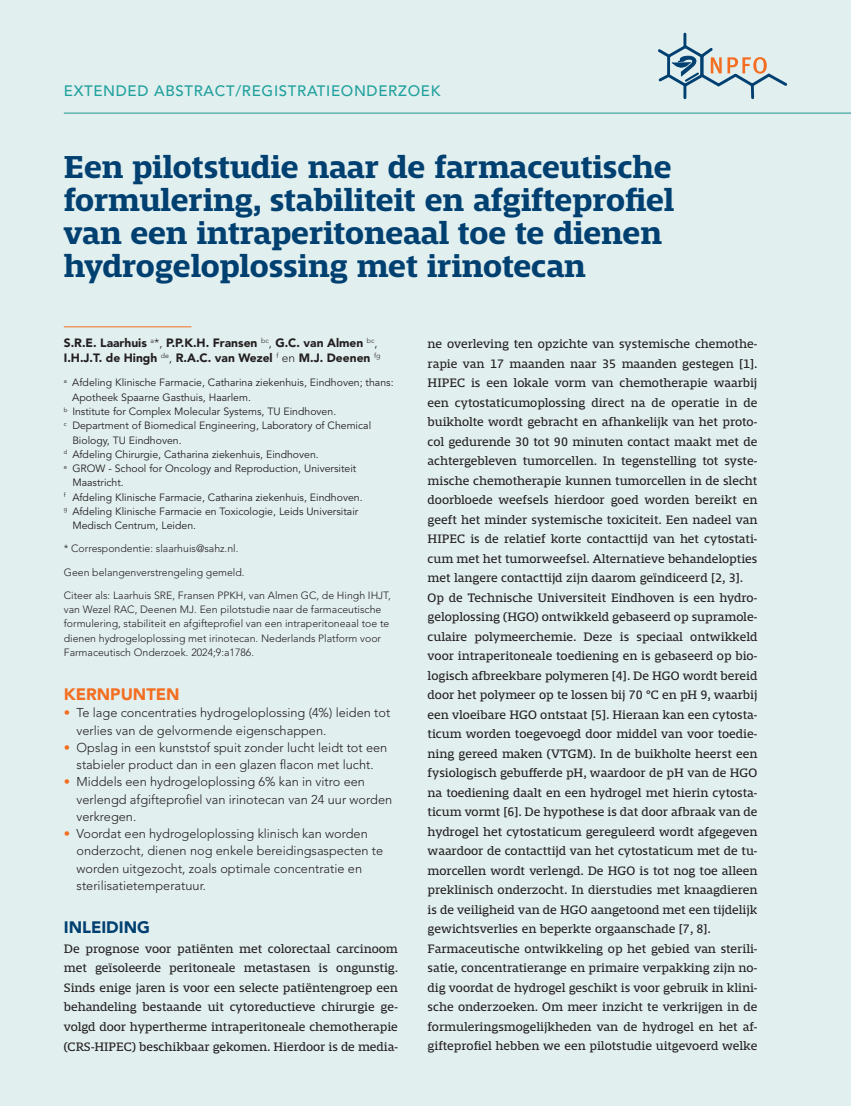
<style>
.page{position:relative;width:851px;height:1106px;background:#fff}
.page>*{position:absolute;margin:0;border:0;box-sizing:border-box;transform-origin:0 0}
.t1{font:700 33px/33px "Mislab Std";color:#004071}
.t2{font:900 16.5px "Avenir LT Std";color:#f36e21}
.t3{font:900 16.5px "Avenir LT Std";color:#004071}
.t4{font:500 15px "Avenir LT Std";letter-spacing:.045em;color:#20a19d}
.t5{font:12.75px/19.5px "Mislab Std";color:#231f20;text-align:justify}
.t6{font:300 12.75px/17.2px "Avenir LT Std";color:#231f20}
.t7{font:900 12px/14.2px "Avenir LT Std";color:#231f20}
.t8{font:10.5px "Avenir LT Std";color:#231f20}
.t9{font:300 10.5px/14.2px "Avenir LT Std";color:#231f20}
.s1{font-weight:300}
.s2{color:#f36e21}
</style>
<div class="page">
<div style="left:0;top:0;width:850px;height:1106px;background:#e2efef"></div>
<svg style="left:658px;top:32px;width:130px;height:68px"></svg>
<hr style="left:64px;top:113px;width:786px;height:1px;background:#20a19d">
<hr style="left:64px;top:326px;width:127px;height:1px;background:#f36e21">
<p class="t4" style="left:64px;top:83px;width:378px">EXTENDED ABSTRACT/REGISTRATIEONDERZOEK</p>
<h1 class="t1" style="left:64px;top:151px;width:611px">Een pilotstudie naar de farmaceutische formulering, stabiliteit en afgifteprofiel van een intraperitoneaal toe te dienen hydrogeloplossing met irinotecan</h1>
<p class="t7" style="left:64px;top:336px;width:318px">S.R.E. Laarhuis <sup>a</sup><span class="s1">*,</span> P.P.K.H. Fransen <sup>bc</sup><span class="s1">,</span> G.C. van Almen <sup>bc</sup><span class="s1">,<br></span>I.H.J.T. de Hingh <sup>de</sup><span class="s1">,</span> R.A.C. van Wezel <sup>f</sup> <span class="s1">en</span> M.J. Deenen <sup>fg</sup></p>
<p class="t8" style="left:64px;top:377px;width:331px"><sup>a</sup> Afdeling Klinische Farmacie, Catharina ziekenhuis, Eindhoven; thans:</p>
<p class="t8" style="left:72px;top:391px;width:180px">Apotheek Spaarne Gasthuis, Haarlem.</p>
<p class="t8" style="left:64px;top:405px;width:274px"><sup>b</sup> Institute for Complex Molecular Systems, TU Eindhoven.</p>
<p class="t8" style="left:64px;top:419px;width:309px"><sup>c</sup> Department of Biomedical Engineering, Laboratory of Chemical</p>
<p class="t8" style="left:72px;top:434px;width:111px">Biology, TU Eindhoven.</p>
<p class="t8" style="left:64px;top:448px;width:256px"><sup>d</sup> Afdeling Chirurgie, Catharina ziekenhuis, Eindhoven.</p>
<p class="t8" style="left:64px;top:462px;width:294px"><sup>e</sup> GROW - School for Oncology and Reproduction, Universiteit</p>
<p class="t8" style="left:72px;top:476px;width:53px">Maastricht.</p>
<p class="t8" style="left:64px;top:491px;width:300px"><sup>f</sup> Afdeling Klinische Farmacie, Catharina ziekenhuis, Eindhoven.</p>
<p class="t8" style="left:64px;top:505px;width:296px"><sup>g</sup> Afdeling Klinische Farmacie en Toxicologie, Leids Universitair</p>
<p class="t8" style="left:72px;top:519px;width:125px">Medisch Centrum, Leiden.</p>
<p class="t9" style="left:64px;top:541px;width:176px">* Correspondentie: slaarhuis@sahz.nl.</p>
<p class="t9" style="left:64px;top:565px;width:182px">Geen belangenverstrengeling gemeld.</p>
<p class="t9" style="left:64px;top:588px;width:328px">Citeer als: Laarhuis SRE, Fransen PPKH, van Almen GC, de Hingh IHJT, van Wezel RAC, Deenen MJ. Een pilotstudie naar de farmaceutische formulering, stabiliteit en afgifteprofiel van een intraperitoneaal toe te dienen hydrogeloplossing met irinotecan. Nederlands Platform voor Farmaceutisch Onderzoek. 2024;9:a1786.</p>
<p class="t2" style="left:64px;top:684px;width:117px">KERNPUNTEN</p>
<p class="t6" style="left:77px;top:704px;width:315px;text-indent:-13px"><span class="s2">•</span> Te lage concentraties hydrogeloplossing (4%) leiden tot verlies van de gelvormende eigenschappen.</p>
<p class="t6" style="left:64px;top:739px;width:325px;text-align:center"><span class="s2">•</span> Opslag in een kunststof spuit zonder lucht leidt tot een stabieler product dan in een glazen flacon met lucht.</p>
<p class="t6" style="left:77px;top:773px;width:317px;text-indent:-13px"><span class="s2">•</span> Middels een hydrogeloplossing 6% kan in vitro een verlengd afgifteprofiel van irinotecan van 24 uur worden verkregen.</p>
<p class="t6" style="left:77px;top:825px;width:308px;text-indent:-13px"><span class="s2">•</span> Voordat een hydrogeloplossing klinisch kan worden onderzocht, dienen nog enkele bereidingsaspecten te worden uitgezocht, zoals optimale concentratie en sterilisatietemperatuur.</p>
<p class="t3" style="left:64px;top:917px;width:88px">INLEIDING</p>
<p class="t5" style="left:64px;top:939px;width:336px">De prognose voor patiënten met colorectaal carcinoom met geïsoleerde peritoneale metastasen is ongunstig.<br>Sinds enige jaren is voor een selecte patiëntengroep een behandeling bestaande uit cytoreductieve chirurgie ge&shy;volgd door hypertherme intraperitoneale chemotherapie (CRS-HIPEC) beschikbaar gekomen. Hierdoor is de media-</p>
<p class="t5" style="left:427px;top:334px;width:331px;text-align:left">ne overleving ten opzichte van systemische chemothe&shy;rapie van 17 maanden naar 35 maanden gestegen [1].<br>HIPEC is een lokale vorm van chemotherapie waarbij een cytostaticumoplossing direct na de operatie in de buikholte wordt gebracht en afhankelijk van het proto&shy;col gedurende 30 tot 90 minuten contact maakt met de achtergebleven tumorcellen. In tegenstelling tot syste&shy;mische chemotherapie kunnen tumorcellen in de slecht doorbloede weefsels hierdoor goed worden bereikt en geeft het minder systemische toxiciteit. Een nadeel van HIPEC is de relatief korte contacttijd van het cytostati&shy;cum met het tumorweefsel. Alternatieve behandelopties met langere contacttijd zijn daarom geïndiceerd [2, 3].<br>Op de Technische Universiteit Eindhoven is een hydro&shy;geloplossing (HGO) ontwikkeld gebaseerd op supramole&shy;culaire polymeerchemie. Deze is speciaal ontwikkeld voor intraperitoneale toediening en is gebaseerd op bio&shy;logisch afbreekbare polymeren [4]. De HGO wordt bereid door het polymeer op te lossen bij 70 °C en pH 9, waarbij een vloeibare HGO ontstaat [5]. Hieraan kan een cytosta&shy;ticum worden toegevoegd door middel van voor toedie&shy;ning gereed maken (VTGM). In de buikholte heerst een fysiologisch gebufferde pH, waardoor de pH van de HGO na toediening daalt en een hydrogel met hierin cytosta&shy;ticum vormt [6]. De hypothese is dat door afbraak van de hydrogel het cytostaticum gereguleerd wordt afgegeven waardoor de contacttijd van het cytostaticum met de tu&shy;morcellen wordt verlengd. De HGO is tot nog toe alleen preklinisch onderzocht. In dierstudies met knaagdieren is de veiligheid van de HGO aangetoond met een tijdelijk gewichtsverlies en beperkte orgaanschade [7, 8].<br>Farmaceutische ontwikkeling op het gebied van sterili&shy;satie, concentratierange en primaire verpakking zijn no&shy;dig voordat de hydrogel geschikt is voor gebruik in klini&shy;sche onderzoeken. Om meer inzicht te verkrijgen in de formuleringsmogelijkheden van de hydrogel en het af&shy;gifteprofiel hebben we een pilotstudie uitgevoerd welke</p>
</div>
